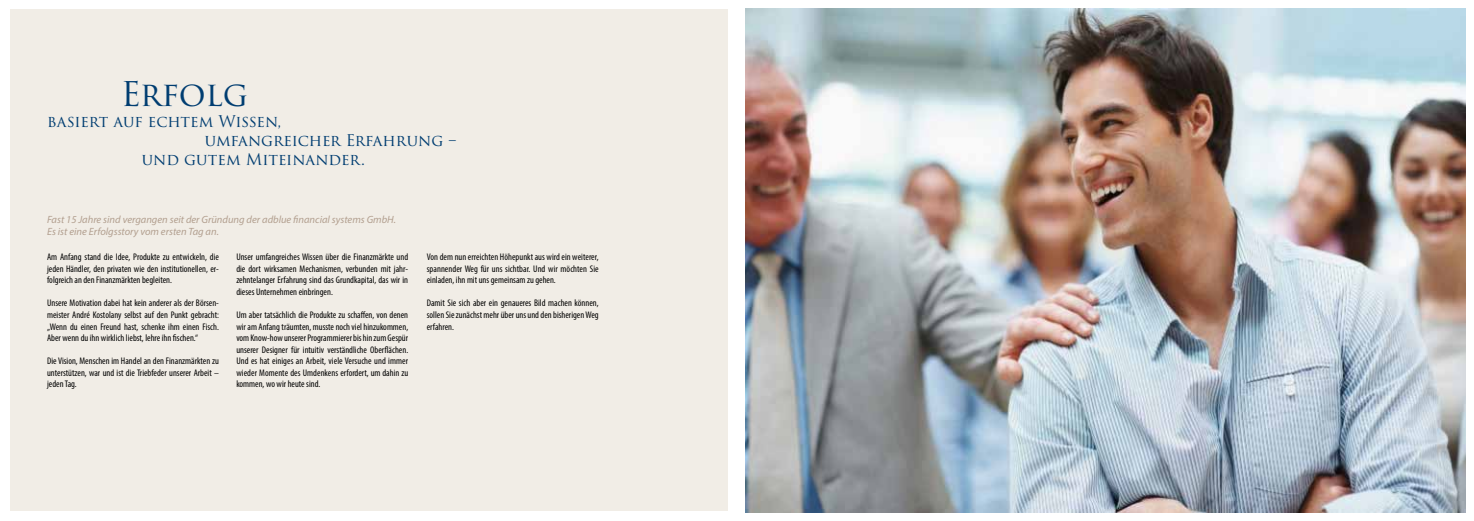
<style>
.page{position:relative;width:1474px;height:521px;background:#fff}
.page>*{position:absolute;margin:0;border:0;box-sizing:border-box;transform-origin:0 0}
.t1{font:33.25px "Trajan Pro 3";letter-spacing:-.01em;color:#003d71}
.t2{font:15.75px "Trajan Pro 3";letter-spacing:-.005em;color:#003d71}
.t3{font:italic 10.5px/12.6px "Myriad Pro";color:#b29f8f}
.t4{font:condensed 9.62px/11.5px "Myriad Pro";color:#000;text-align:justify}
</style>
<div class="page">
<div style="left:10px;top:10px;width:717px;height:501px;background:#f1ede6"></div>
<img style="left:745px;top:8px;width:720px;height:505px">
<h1 class="t1" style="left:121px;top:71px;width:129px">Erfolg</h1>
<h2 class="t2" style="left:47px;top:110px;width:236px">basiert auf echtem Wissen,</h2>
<h2 class="t2" style="left:205px;top:129px;width:253px">umfangreicher Erfahrung –</h2>
<h2 class="t2" style="left:142px;top:148px;width:225px">und gutem Miteinander.</h2>
<p class="t3" style="left:47px;top:213px;width:350px">Fast 15 Jahre sind vergangen seit der Gründung der adblue financial systems GmbH.<br>Es ist eine Erfolgsstory vom ersten Tag an.</p>
<p class="t4" style="left:47px;top:251px;width:173px">Am Anfang stand die Idee, Produkte zu entwickeln, die jeden Händler, den privaten wie den institutionellen, er&shy;folgreich an den Finanzmärkten begleiten.</p>
<p class="t4" style="left:47px;top:297px;width:173px">Unsere Motivation dabei hat kein anderer als der Börsen&shy;meister André Kostolany selbst auf den Punkt gebracht: „Wenn du einen Freund hast, schenke ihm einen Fisch.<br>Aber wenn du ihn wirklich liebst, lehre ihn fischen.“</p>
<p class="t4" style="left:47px;top:355px;width:173px">Die Vision, Menschen im Handel an den Finanzmärkten zu unterstützen, war und ist die Triebfeder unserer Arbeit – jeden Tag.</p>
<p class="t4" style="left:236px;top:251px;width:173px">Unser umfangreiches Wissen über die Finanzmärkte und die dort wirksamen Mechanismen, verbunden mit jahr&shy;zehntelanger Erfahrung sind das Grundkapital, das wir in dieses Unternehmen einbringen.</p>
<p class="t4" style="left:236px;top:309px;width:173px">Um aber tatsächlich die Produkte zu schaffen, von denen wir am Anfang träumten, musste noch viel hinzukommen, vom Know-how unserer Programmierer bis hin zum Gespür unserer Designer für intuitiv verständliche Oberflächen.<br>Und es hat einiges an Arbeit, viele Versuche und immer wieder Momente des Umdenkens erfordert, um dahin zu kommen, wo wir heute sind.</p>
<p class="t4" style="left:427px;top:251px;width:173px">Von dem nun erreichten Höhepunkt aus wird ein weiterer, spannender Weg für uns sichtbar. Und wir möchten Sie einladen, ihn mit uns gemeinsam zu gehen.</p>
<p class="t4" style="left:427px;top:297px;width:173px">Damit Sie sich aber ein genaueres Bild machen können, sollen Sie zunächst mehr über uns und den bisherigen Weg erfahren.</p>
</div>
